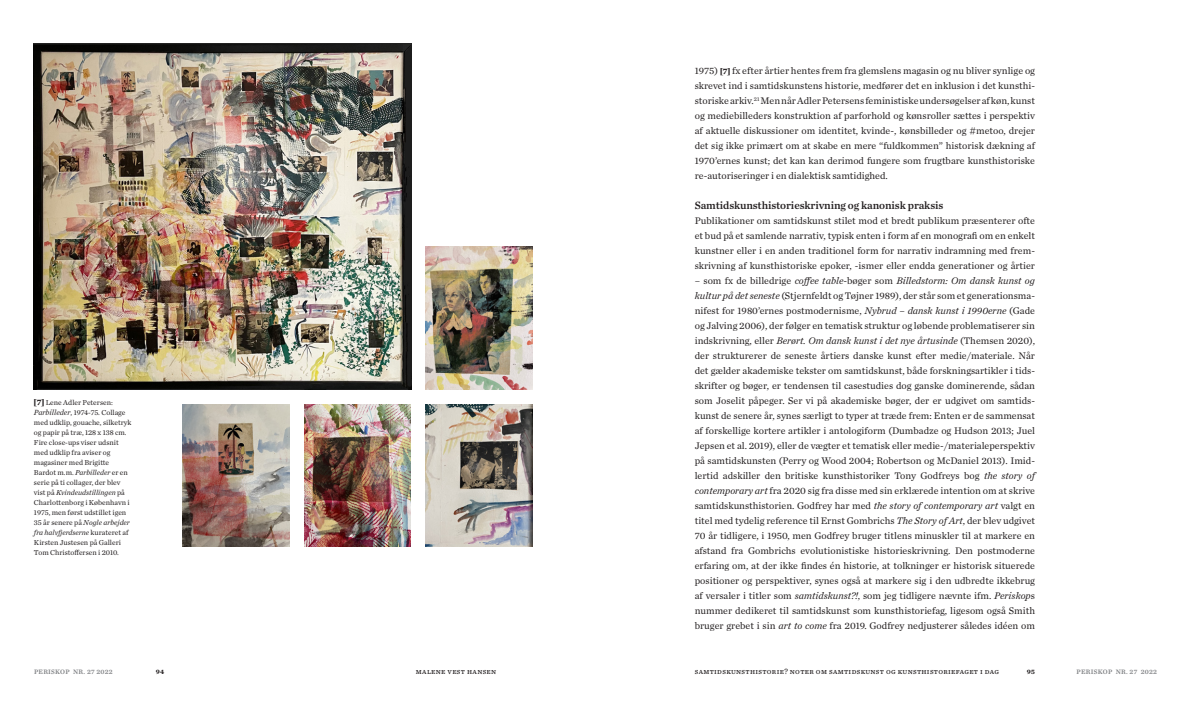
<style>
.page{position:relative;width:1191px;height:709px;background:#fff}
.page>*{position:absolute;margin:0;border:0;box-sizing:border-box;transform-origin:0 0}
.Periskop_Mellemrubri{font:11px "Chronicle Text G1 Semi";letter-spacing:-.01em;color:#231f20}
.Periskop_Artikler_Br{font:10px/15px "Chronicle Text G1";color:#231f20;text-align:justify}
.t1{font:7.8px "Chronicle Text G3";letter-spacing:.04em;color:#231f20}
.Periskop_Billedtekst{font:7.5px/10px "Chronicle Text G1";color:#231f20}
.t2{font:6.7px "Chronicle Text G3 Semi";letter-spacing:.04em;color:#808285}
.t3{font:700 6.7px "Chronicle Text G3";color:#231f20}
.t4{font:700 6.7px "Chronicle Text G1";color:#231f20}
.s1{font-family:"Chronicle Text G4";font-weight:700;font-size:8.3px}
.s2{font-style:italic;font-size:7.8px}
.s3{font-style:italic}
</style>
<div class="page">
<img style="left:34px;top:43px;width:377px;height:346px">
<img style="left:426px;top:247px;width:107px;height:142px">
<img style="left:426px;top:404px;width:107px;height:143px">
<img style="left:182px;top:404px;width:107px;height:143px">
<img style="left:304px;top:404px;width:107px;height:143px">
<p class="Periskop_Billedtekst" style="left:34px;top:397px;width:99px"><span class="s1">[7]</span> Lene Adler Petersen:<br><span class="s2">Parbilleder</span>, 1974-75. Collage med udklip, gouache, silketryk og papir på træ, 128 x 138 cm.<br>Fire close-ups viser udsnit med udklip fra aviser og magasiner med Brigitte<br>Bardot m.m. <span class="s3">Parbilleder</span> er en serie på ti collager, der blev vist på <span class="s3">Kvindeudstillingen</span> på<br>Charlottenborg i København i<br>1975, men først udstillet igen<br>35 år senere på <span class="s3">Nogle arbejder fra halvfjerdserne</span> kurateret af<br>Kirsten Justesen på Galleri<br>Tom Christoffersen i 2010.</p>
<p class="Periskop_Artikler_Br" style="left:694px;top:63px;width:342px">1975) <span class="s1">[7]</span> fx efter årtier hentes frem fra glemslens magasin og nu bliver synlige og skrevet ind i samtidskunstens historie, medfører det en inklusion i det kunsthi&shy;storiske arkiv.<sup>21</sup> Men når Adler Petersens feministiske undersøgelser af køn, kunst og mediebilleders konstruktion af parforhold og kønsroller sættes i perspektiv af aktuelle diskussioner om identitet, kvinde-, kønsbilleder og #metoo, drejer det sig ikke primært om at skabe en mere “fuldkommen” historisk dækning af 1970’ernes kunst; det kan kan derimod fungere som frugtbare kunsthistoriske re-autoriseringer i en dialektisk samtidighed.</p>
<p class="Periskop_Mellemrubri" style="left:694px;top:197px;width:250px">Samtidskunsthistorieskrivning og kanonisk praksis</p>
<p class="Periskop_Artikler_Br" style="left:694px;top:213px;width:342px">Publikationer om samtidskunst stilet mod et bredt publikum præsenterer ofte et bud på et samlende narrativ, typisk enten i form af en monografi om en enkelt kunstner eller i en anden traditionel form for narrativ indramning med frem&shy;skrivning af kunsthistoriske epoker, -ismer eller endda generationer og årtier</p>
<p class="Periskop_Artikler_Br" style="left:694px;top:273px;width:342px">– som fx de billedrige <span class="s3">coffee table</span>-bøger som <span class="s3">Billedstorm: Om dansk kunst og kultur på det seneste</span> (Stjernfeldt og Tøjner 1989), der står som et generationsma&shy;nifest for 1980’ernes postmodernisme, <span class="s3">Nybrud – dansk kunst i 1990erne</span> (Gade og Jalving 2006), der følger en tematisk struktur og løbende problematiserer sin indskrivning, eller <span class="s3">Berørt. Om dansk kunst i det nye årtusinde</span> (Themsen 2020), der strukturerer de seneste årtiers danske kunst efter medie/materiale. Når det gælder akademiske tekster om samtidskunst, både forskningsartikler i tids&shy;skrifter og bøger, er tendensen til casestudies dog ganske dominerende, sådan som Joselit påpeger. Ser vi på akademiske bøger, der er udgivet om samtids&shy;kunst de senere år, synes særligt to typer at træde frem: Enten er de sammensat af forskellige kortere artikler i antologiform (Dumbadze og Hudson 2013; Juel Jepsen et al. 2019), eller de vægter et tematisk eller medie-/materialeperspektiv på samtidskunsten (Perry og Wood 2004; Robertson og McDaniel 2013). Imid&shy;lertid adskiller den britiske kunsthistoriker Tony Godfreys bog <span class="s3">the story of contemporary art</span> fra 2020 sig fra disse med sin erklærede intention om at skrive samtidskunsthistorien. Godfrey har med <span class="s3">the story of contemporary art</span> valgt en titel med tydelig reference til Ernst Gombrichs <span class="s3">The Story of Art</span>, der blev udgivet 70 år tidligere, i 1950, men Godfrey bruger titlens minuskler til at markere en afstand fra Gombrichs evolutionistiske historieskrivning. Den postmoderne erfaring om, at der ikke findes én historie, at tolkninger er historisk situerede positioner og perspektiver, synes også at markere sig i den udbredte ikkebrug af versaler i titler som <span class="s3">samtidskunst?!</span>, som jeg tidligere nævnte ifm. <span class="s3">Periskop</span>s nummer dedikeret til samtidskunst som kunsthistoriefag, ligesom også Smith bruger grebet i sin <span class="s3">art to come</span> fra 2019. Godfrey nedjusterer således idéen om</p>
<p class="t2" style="left:34px;top:667px;width:80px">PERISKOP NR. 27 2022</p>
<p class="t3" style="left:156px;top:667px;width:10px">94</p>
<p class="t1" style="left:416px;top:666px;width:82px">malene vest hansen</p>
<p class="t1" style="left:694px;top:666px;width:306px">Samtidskunsthistorie? Noter om samtidskunst og kunsthistoriefaget i dag</p>
<p class="t4" style="left:1027px;top:667px;width:10px">95</p>
<p class="t2" style="left:1076px;top:667px;width:82px">PERISKOP NR. 27 2022</p>
</div>
